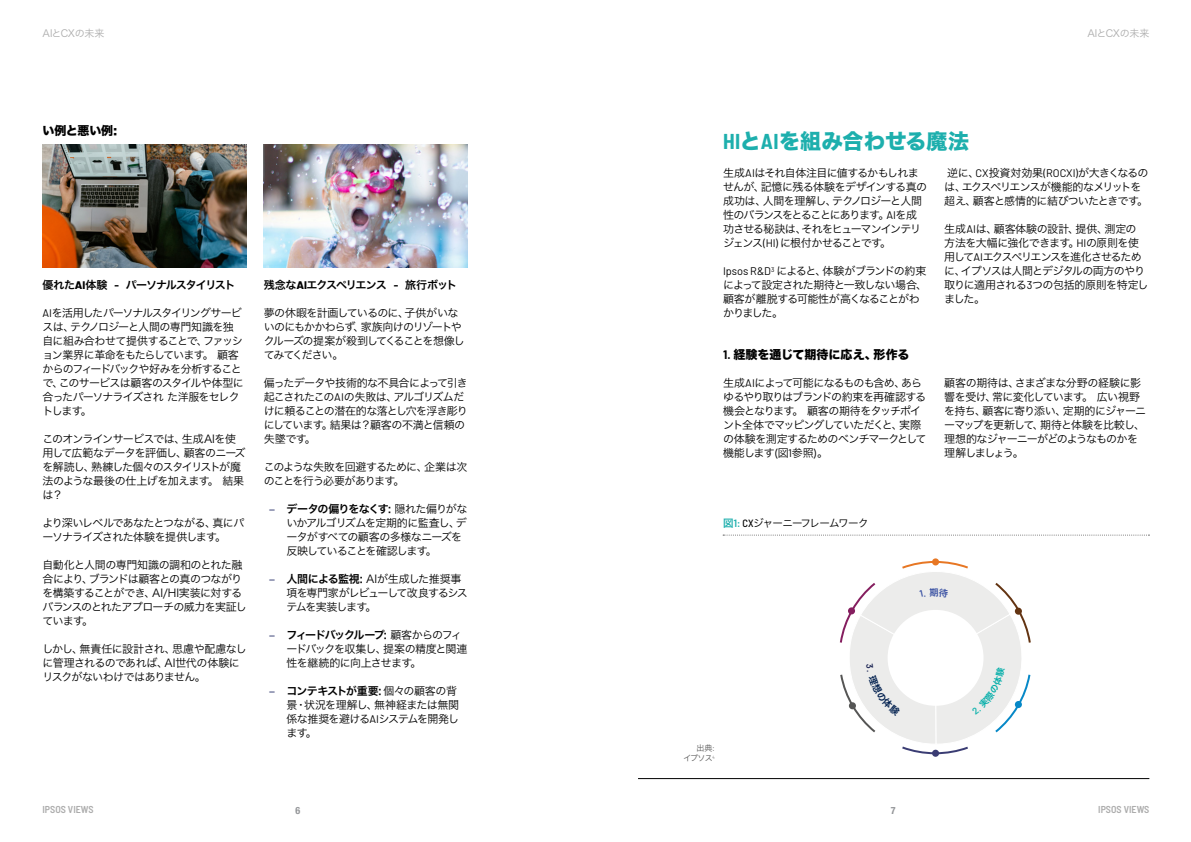
<style>
.page{position:relative;width:1191px;height:842px;background:#fff}
.page>*{position:absolute;margin:0;border:0;box-sizing:border-box;transform-origin:0 0}
.t1{font:21px "Hira Kaku Std W8";letter-spacing:.015em;color:#1dafad}
.H2_Full_span{font:12px "Hira Kaku Std W8";letter-spacing:-.01em;color:#000}
.List_Paragraph{font:11px/14px "Hira Kaku Pro N W3";letter-spacing:-.07em;color:#000}
.List_Paragraph-2{font:11px/14px "Hira Kaku Pro N W3";letter-spacing:-.045em;color:#000}
.t2{font:11px "Hira Kaku Pro N W6";letter-spacing:-.095em;color:#000}
.Figure_Header{font:10.5px "Hira Kaku Pro N W3";letter-spacing:-.08em;color:#000}
.t3{font:600 semi-condensed 10px "Barlow";color:#acacac}
.t4{font:10px "Hira Kaku Pro N W3";letter-spacing:-.03em;color:#acacac}
.t5{font:700 condensed 10px "Helvetica Neue LT Pro";color:#939598}
.Figure_Footer{font:8px/10px "Hira Kaku Pro N W3";letter-spacing:-.095em;color:#585858;text-align:right}
.s1{font-family:"Barlow";font-weight:800}
.s2{font-family:"Barlow"}
.s3{font-family:"Helvetica Neue LT Pro";font-stretch:condensed;font-size:10.5px;color:#121b5a}
.s4{font-family:"Hira Kaku Pro N W6"}
.s5{font-family:"Barlow";font-weight:700;font-stretch:semi-condensed}
.s6{font-family:"Barlow";font-weight:700}
.s7{font-family:"Barlow";font-stretch:semi-condensed}
.s8{font-family:"Hira Kaku Pro N W6";color:#1dafad}
.s9{font-family:"Barlow";font-weight:600;font-stretch:semi-condensed;color:#1dafad}
.s10{font-family:"Barlow";font-weight:500;font-stretch:semi-condensed}
.s11{font-family:"Barlow";font-weight:300;font-stretch:semi-condensed}
</style>
<div class="page">
<img style="left:43px;top:145px;width:204px;height:122px">
<img style="left:264px;top:145px;width:204px;height:123px">
<hr style="left:638px;top:778px;width:511px;height:1px;background:#000">
<svg style="left:723px;top:535px;width:426px;height:1px"></svg>
<svg style="left:839px;top:559px;width:192px;height:196px"></svg>
<p class="t4" style="left:43px;top:25px;width:63px">AIとCXの未来</p>
<p class="t4" style="left:1087px;top:25px;width:63px">AIとCXの未来</p>
<p class="H2_Full_span" style="left:43px;top:124px;width:76px">い例と悪い例:</p>
<p class="t2" style="left:43px;top:275px;width:194px">優れた<span class="s1">AI</span>体験 - パーソナルスタイリスト</p>
<p class="List_Paragraph" style="left:43px;top:305px;width:203px"><span class="s2">AI</span>を活用したパーソナルスタイリングサービスは、テクノロジーと人間の専門知識を独自に組み合わせて提供することで、ファッション業界に革命をもたらしています。 顧客からのフィードバックや好みを分析することで、このサービスは顧客のスタイルや体型に合ったパーソナライズされ た洋服をセレクトします。</p>
<p class="List_Paragraph" style="left:43px;top:431px;width:204px">このオンラインサービスでは、生成AIを使用して広範なデータを評価し、顧客のニーズを解読し、熟練した個々のスタイリストが魔法のような最後の仕上げを加えます。 結果は？</p>
<p class="List_Paragraph" style="left:43px;top:515px;width:203px">より深いレベルであなたとつながる、真にパーソナライズされた体験を提供します。</p>
<p class="List_Paragraph" style="left:43px;top:557px;width:206px">自動化と人間の専門知識の調和のとれた融合により、ブランドは顧客との真のつながりを構築することができ、AI/HI実装に対するバランスのとれたアプローチの威力を実証しています。</p>
<p class="List_Paragraph-2" style="left:43px;top:641px;width:206px">しかし、無責任に設計され、思慮や配慮なしに管理されるのであれば、AI世代の体験にリスクがないわけではありません。</p>
<p class="t3" style="left:43px;top:803px;width:53px">IPSOS VIEWS</p>
<p class="t2" style="left:264px;top:275px;width:195px">残念な<span class="s1">AI</span>エクスペリエンス - 旅行ボット</p>
<p class="List_Paragraph" style="left:264px;top:305px;width:202px">夢の休暇を計画しているのに、子供がいないのにもかかわらず、家族向けのリゾートやクルーズの提案が殺到してくることを想像してみてください。</p>
<p class="List_Paragraph" style="left:264px;top:375px;width:206px">偏ったデータや技術的な不具合によって引き起こされたこの<span class="s2">AI</span>の失敗は、アルゴリズムだけに頼ることの潜在的な落とし穴を浮き彫りにしています。結果は？顧客の不満と信頼の失墜です。</p>
<p class="List_Paragraph" style="left:264px;top:459px;width:205px">このような失敗を回避するために、企業は次のことを行う必要があります。</p>
<p class="List_Paragraph" style="left:286px;top:501px;width:182px;text-indent:-17px"><span class="s3">–</span> <span class="s4">データの偏りをなくす:</span> 隠れた偏りがないかアルゴリズムを定期的に監査し、データがすべての顧客の多様なニーズを反映していることを確認します。</p>
<p class="List_Paragraph" style="left:286px;top:571px;width:183px;text-indent:-17px"><span class="s3">–</span> <span class="s4">人間による監視:</span> AIが生成した推奨事項を専門家がレビューして改良するシステムを実装します。</p>
<p class="List_Paragraph" style="left:286px;top:627px;width:183px;text-indent:-17px"><span class="s3">–</span> <span class="s4">フィードバックループ:</span> 顧客からのフィードバックを収集し、提案の精度と関連性を継続的に向上させます。</p>
<p class="List_Paragraph" style="left:286px;top:683px;width:174px;text-indent:-17px"><span class="s3">–</span> <span class="s4">コンテキストが重要:</span> 個々の顧客の背景・状況を理解し、無神経または無関係な推奨を避ける<span class="s2">AI</span>システムを開発します。</p>
<h1 class="t1" style="left:723px;top:130px;width:248px"><span class="s5">HI</span>と<span class="s5">AI</span>を組み合わせる魔法</h1>
<p class="List_Paragraph" style="left:723px;top:165px;width:206px">生成<span class="s2">AI</span>はそれ自体注目に値するかもしれませんが、記憶に残る体験をデザインする真の成功は、人間を理解し、テクノロジーと人間性のバランスをとることにあります。<span class="s2">AI</span>を成功させる秘訣は、それをヒューマンインテリジェンス<span class="s2">(HI)</span> に根付かせることです。</p>
<p class="List_Paragraph" style="left:723px;top:263px;width:206px"><span class="s2">Ipsos R&amp;D</span><sup>3</sup> によると、体験がブランドの約束によって設定された期待と一致しない場合、顧客が離脱する可能性が高くなることがわかりました。</p>
<p class="List_Paragraph" style="left:944px;top:165px;width:206px">逆に、<span class="s2">CX</span>投資対効果<span class="s2">(ROCXI)</span>が大きくなるのは、エクスペリエンスが機能的なメリットを超え、顧客と感情的に結びついたときです。</p>
<p class="List_Paragraph" style="left:944px;top:221px;width:206px">生成<span class="s2">AI</span>は、顧客体験の設計、提供、測定の方法を大幅に強化できます。<span class="s2">HI</span>の原則を使用して<span class="s2">AI</span>エクスペリエンスを進化させるために、イプソスは人間とデジタルの両方のやり取りに適用される<span class="s2">3</span>つの包括的原則を特定しました。</p>
<p class="H2_Full_span" style="left:723px;top:348px;width:188px"><span class="s6">1.</span> 経験を通じて期待に応え、形作る</p>
<p class="List_Paragraph" style="left:723px;top:375px;width:205px">生成<span class="s2">AI</span>によって可能になるものも含め、あらゆるやり取りはブランドの約束を再確認する機会となります。 顧客の期待をタッチポイント全体でマッピングしていただくと、実際の体験を測定するためのベンチマークとして機能します(図<span class="s7">1</span>参照)。</p>
<p class="List_Paragraph" style="left:944px;top:375px;width:203px">顧客の期待は、さまざまな分野の経験に影響を受け、常に変化しています。 広い視野を持ち、顧客に寄り添い、定期的にジャーニーマップを更新して、期待と体験を比較し、理想的なジャーニーがどのようなものかを理解しましょう。</p>
<h4 class="Figure_Header" style="left:723px;top:514px;width:147px"><span class="s8">図</span><span class="s9">1:</span> <span class="s10">CX</span>ジャーニーフレームワーク</h4>
<h4 class="Figure_Footer" style="left:683px;top:743px;width:33px">出典<span class="s11">:<br></span>イプソス<sup>4</sup></h4>
<p class="t5" style="left:295px;top:804px;width:6px">6</p>
<p class="t5" style="left:891px;top:804px;width:6px">7</p>
<p class="t3" style="left:1098px;top:803px;width:53px">IPSOS VIEWS</p>
</div>
